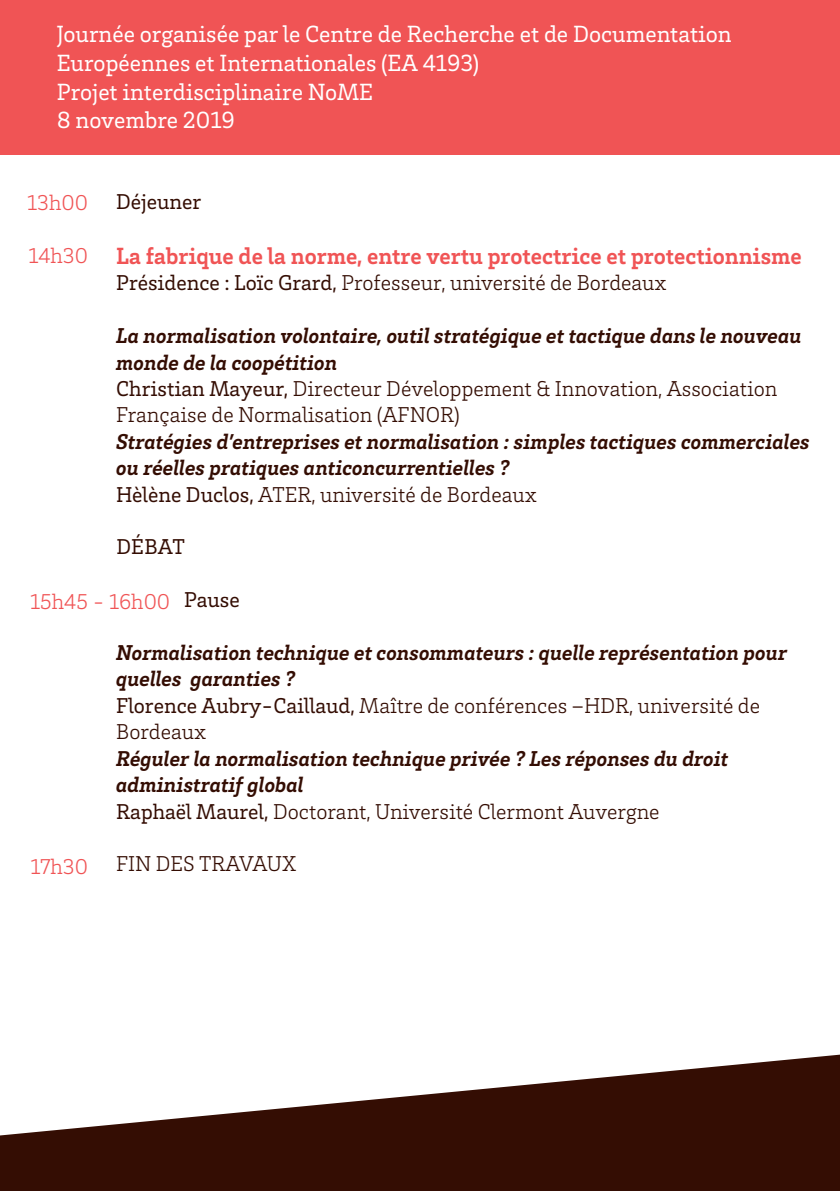
<style>
.page{position:relative;width:840px;height:1191px;background:#fff}
.page>*{position:absolute;margin:0;border:0;box-sizing:border-box;transform-origin:0 0}
.t1{font:24px/28.8px "Brix Slab";color:#fff}
.t2{font:700 24px "Brix Slab";color:#f05455}
.t3{font:italic 700 22px/26.4px "Brix Slab";color:#340d03}
.t4{font:300 22px/26.4px "Brix Slab";color:#340d03}
.t5{font:300 22px "Brix Slab";color:#f05455}
.t6{font:22px "Brix Slab";color:#340d03}
.s1{font-weight:400}
</style>
<div class="page">
<div style="left:0;top:0;width:839px;height:154px;background:#f05455"></div>
<svg style="left:0;top:1054px;width:839px;height:137px;fill:#340d03"></svg>
<p class="t1" style="left:57px;top:19px;width:676px">Journée organisée par le Centre de Recherche et de Documentation<br>Européennes et Internationales (EA 4193)</p>
<p class="t1" style="left:57px;top:76px;width:318px">Projet interdisciplinaire NoME</p>
<p class="t1" style="left:57px;top:105px;width:180px">8 novembre 2019</p>
<p class="t6" style="left:116px;top:187px;width:87px">Déjeuner</p>
<p class="t2" style="left:116px;top:240px;width:686px">La fabrique de la norme, entre vertu protectrice et protectionnisme</p>
<p class="t4" style="left:116px;top:269px;width:551px"><span class="s1">Présidence : Loïc Grard,</span> Professeur, université de Bordeaux</p>
<p class="t3" style="left:116px;top:321px;width:686px">La normalisation volontaire, outil stratégique et tactique dans le nouveau monde de la coopétition</p>
<p class="t4" style="left:116px;top:374px;width:662px"><span class="s1">Christian Mayeur,</span> Directeur Développement &amp; Innovation, Association<br>Française de Normalisation (AFNOR)</p>
<p class="t3" style="left:116px;top:427px;width:694px">Stratégies d’entreprises et normalisation : simples tactiques commerciales</p>
<p class="t3" style="left:116px;top:453px;width:395px">ou réelles pratiques anticoncurrentielles ?</p>
<p class="t4" style="left:116px;top:480px;width:422px"><span class="s1">Hèlène Duclos,</span> ATER, université de Bordeaux</p>
<p class="t6" style="left:116px;top:533px;width:70px">DÉBAT</p>
<p class="t6" style="left:184px;top:585px;width:57px">Pause</p>
<p class="t3" style="left:116px;top:638px;width:672px">Normalisation technique et consommateurs : quelle représentation pour quelles garanties ?</p>
<p class="t4" style="left:116px;top:691px;width:645px"><span class="s1">Florence Aubry-Caillaud,</span> Maître de conférences –HDR, université de<br>Bordeaux</p>
<p class="t3" style="left:116px;top:744px;width:613px">Réguler la normalisation technique privée ? Les réponses du droit administratif global</p>
<p class="t4" style="left:116px;top:797px;width:544px"><span class="s1">Raphaël Maurel,</span> Doctorant, Université Clermont Auvergne</p>
<p class="t4" style="left:116px;top:850px;width:182px">FIN DES TRAVAUX</p>
<p class="t5" style="left:27px;top:189px;width:62px">13h00</p>
<p class="t5" style="left:29px;top:241px;width:61px">14h30</p>
<p class="t5" style="left:30px;top:587px;width:141px">15h45 - 16h00</p>
<p class="t5" style="left:30px;top:852px;width:59px">17h30</p>
</div>
